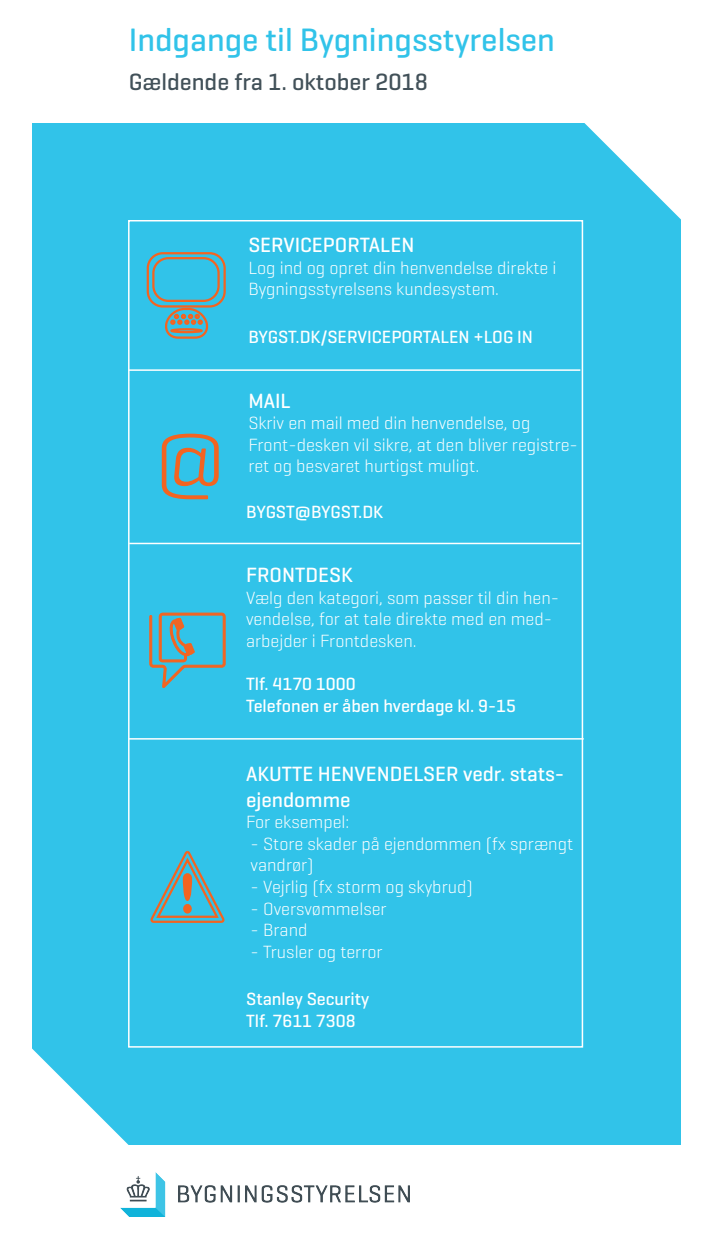
<style>
.page{position:relative;width:709px;height:1257px;background:#fff}
.page>*{position:absolute;margin:0;border:0;box-sizing:border-box;transform-origin:0 0}
.t1{font:300 90px "Geogrotesque";color:#f36421}
.t2{font:500 33px "Geogrotesque";color:#31c3e9}
.t3{font:500 24px "Geogrotesque";color:#425159}
.t4{font:500 21px/25.2px "Geogrotesque";color:#fff}
.t5{font:300 18px/21.6px "Geogrotesque";color:#fff}
.t6{font:500 18px/21.6px "Geogrotesque";color:#fff}
</style>
<div class="page">
<div style="left:32px;top:123px;width:648px;height:1021px;background:#31c3e9"></div>
<img style="left:120px;top:1172px;width:290px;height:45px">
<svg style="left:584px;top:123px;width:97px;height:97px"></svg>
<svg style="left:32px;top:1048px;width:97px;height:97px"></svg>
<svg style="left:150px;top:850px;width:75px;height:73px"></svg>
<svg style="left:149px;top:613px;width:76px;height:75px"></svg>
<hr style="left:129px;top:543px;width:451px;height:1px;background:#fff">
<hr style="left:129px;top:738px;width:454px;height:2px;background:#fff">
<hr style="left:129px;top:369px;width:451px;height:2px;background:#fff">
<svg style="left:146px;top:252px;width:80px;height:87px"></svg>
<div style="left:128px;top:220px;width:455px;height:828px;border:2px solid #fff"></div>
<h2 class="t2" style="left:129px;top:19px;width:427px">Indgange til Bygningsstyrelsen</h2>
<h3 class="t3" style="left:129px;top:67px;width:300px">Gældende fra 1. oktober 2018</h3>
<p class="t4" style="left:248px;top:232px;width:167px">SERVICEPORTALEN</p>
<p class="t5" style="left:248px;top:256px;width:310px">Log ind og opret din henvendelse direkte i<br>Bygningsstyrelsens kundesystem.</p>
<h1 class="t1" style="left:153px;top:402px;width:76px">@</h1>
<p class="t6" style="left:248px;top:326px;width:286px">BYGST.DK/SERVICEPORTALEN +LOG IN</p>
<p class="t4" style="left:248px;top:387px;width:44px">MAIL</p>
<p class="t5" style="left:248px;top:412px;width:331px">Skriv en mail med din henvendelse, og<br>Front-desken vil sikre, at den bliver registre&shy;ret og besvaret hurtigst muligt.</p>
<p class="t6" style="left:246px;top:501px;width:139px">BYGST@BYGST.DK</p>
<p class="t4" style="left:246px;top:562px;width:108px">FRONTDESK</p>
<p class="t5" style="left:246px;top:586px;width:314px">Vælg den kategori, som passer til din hen&shy;vendelse, for at tale direkte med en med&shy;arbejder i Frontdesken.</p>
<p class="t6" style="left:246px;top:673px;width:271px">Tlf. 4170 1000<br>Telefonen er åben hverdage kl. 9-15</p>
<p class="t4" style="left:246px;top:761px;width:320px">AKUTTE HENVENDELSER vedr. stats&shy;ejendomme</p>
<p class="t5" style="left:246px;top:811px;width:105px">For eksempel:</p>
<p class="t5" style="left:250px;top:832px;width:324px">- Store skader på ejendommen (fx sprængt vandrør)</p>
<p class="t5" style="left:250px;top:876px;width:224px">- Vejrlig (fx storm og skybrud)</p>
<p class="t5" style="left:250px;top:897px;width:137px">- Oversvømmelser</p>
<p class="t5" style="left:250px;top:919px;width:58px">- Brand</p>
<p class="t5" style="left:250px;top:940px;width:133px">- Trusler og terror</p>
<p class="t6" style="left:246px;top:988px;width:125px">Stanley Security<br>Tlf. 7611 7308</p>
</div>
